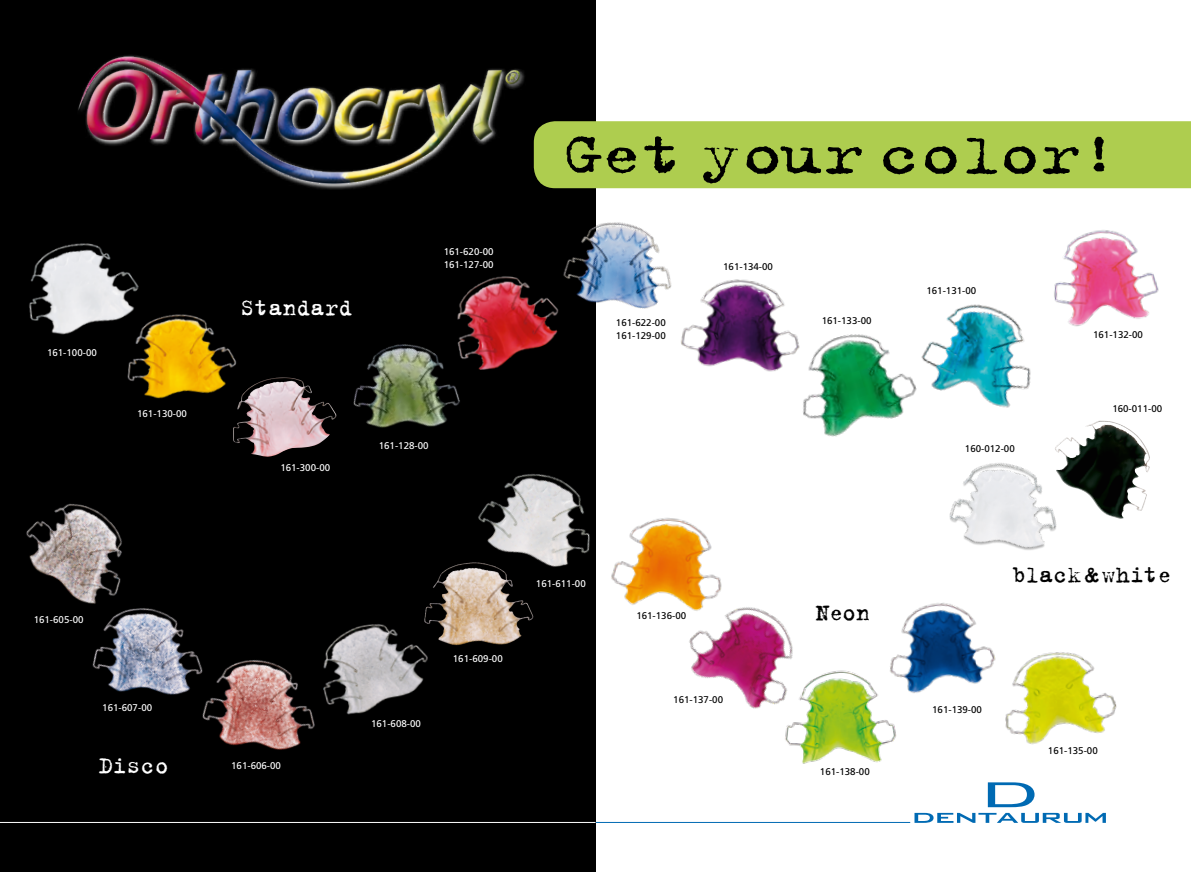
<style>
.page{position:relative;width:1191px;height:872px;background:#fff}
.page>*{position:absolute;margin:0;border:0;box-sizing:border-box;transform-origin:0 0}
.t1{font:61.35px "Trixie Plain";letter-spacing:-.025em;color:#000;scale:1.26 1}
.t2{font:25.5px "Trixie Plain";color:#000}
.t3{font:25.5px "Trixie Plain";color:#fff}
.t4{font:9.75px/13.5px "Frutiger LT Std";color:#000}
.t5{font:9.75px/13.5px "Frutiger LT Std";color:#fff}
</style>
<div class="page">
<hr style="left:595px;top:822px;width:315px;height:1px;background:#006ab3">
<div style="left:0;top:0;width:595px;height:872px;background:#000"></div>
<img style="left:78px;top:55px;width:447px;height:135px">
<hr style="left:0;top:822px;width:595px;height:1px;background:#fff">
<img style="left:29px;top:243px;width:110px;height:92px">
<img style="left:121px;top:304px;width:116px;height:95px">
<img style="left:233px;top:377px;width:102px;height:80px">
<img style="left:335px;top:344px;width:125px;height:84px">
<img style="left:1063px;top:420px;width:87px;height:99px">
<img style="left:949px;top:441px;width:127px;height:109px">
<svg style="left:914px;top:813px;width:192px;height:10px"></svg>
<svg style="left:987px;top:782px;width:47px;height:25px"></svg>
<div style="left:534px;top:121px;width:657px;height:67px;background:#aecd4f"></div>
<img style="left:803px;top:334px;width:105px;height:103px">
<img style="left:219px;top:660px;width:96px;height:90px">
<img style="left:92px;top:609px;width:129px;height:123px">
<img style="left:425px;top:563px;width:108px;height:82px">
<img style="left:26px;top:503px;width:126px;height:125px">
<img style="left:311px;top:613px;width:128px;height:109px">
<img style="left:465px;top:450px;width:131px;height:150px">
<img style="left:891px;top:603px;width:100px;height:90px">
<img style="left:991px;top:649px;width:126px;height:96px">
<img style="left:611px;top:518px;width:109px;height:87px">
<img style="left:667px;top:578px;width:126px;height:131px">
<img style="left:778px;top:662px;width:123px;height:102px">
<img style="left:563px;top:202px;width:109px;height:139px">
<img style="left:908px;top:304px;width:123px;height:104px">
<img style="left:681px;top:279px;width:127px;height:116px">
<img style="left:1054px;top:230px;width:105px;height:97px">
<img style="left:453px;top:276px;width:106px;height:99px">
<h1 class="t1" style="left:560px;top:114px;width:447px">Get your color!</h1>
<p class="t5" style="left:444px;top:245px;width:51px">161-620-00<br>161-127-00</p>
<p class="t4" style="left:723px;top:259px;width:51px">161-134-00</p>
<p class="t4" style="left:926px;top:284px;width:51px">161-131-00</p>
<h2 class="t3" style="left:240px;top:290px;width:114px">Standard</h2>
<p class="t4" style="left:616px;top:315px;width:51px">161-622-00<br>161-129-00</p>
<p class="t4" style="left:821px;top:314px;width:51px">161-133-00</p>
<p class="t4" style="left:1093px;top:328px;width:51px">161-132-00</p>
<p class="t5" style="left:47px;top:345px;width:51px">161-100-00</p>
<p class="t5" style="left:137px;top:407px;width:51px">161-130-00</p>
<p class="t4" style="left:1112px;top:402px;width:51px">160-011-00</p>
<p class="t5" style="left:379px;top:438px;width:51px">161-128-00</p>
<p class="t4" style="left:965px;top:441px;width:51px">160-012-00</p>
<p class="t5" style="left:280px;top:460px;width:51px">161-300-00</p>
<p class="t5" style="left:536px;top:577px;width:51px">161-611-00</p>
<h2 class="t2" style="left:1012px;top:557px;width:161px">black &amp; white</h2>
<p class="t5" style="left:34px;top:613px;width:51px">161-605-00</p>
<p class="t4" style="left:636px;top:608px;width:51px">161-136-00</p>
<h2 class="t2" style="left:815px;top:596px;width:56px">Neon</h2>
<p class="t5" style="left:453px;top:652px;width:51px">161-609-00</p>
<p class="t5" style="left:102px;top:700px;width:51px">161-607-00</p>
<p class="t4" style="left:673px;top:692px;width:51px">161-137-00</p>
<p class="t4" style="left:932px;top:702px;width:51px">161-139-00</p>
<p class="t5" style="left:371px;top:716px;width:51px">161-608-00</p>
<p class="t4" style="left:1048px;top:744px;width:51px">161-135-00</p>
<h2 class="t3" style="left:98px;top:748px;width:72px">Disco</h2>
<p class="t5" style="left:231px;top:759px;width:51px">161-606-00</p>
<p class="t4" style="left:820px;top:765px;width:51px">161-138-00</p>
</div>
